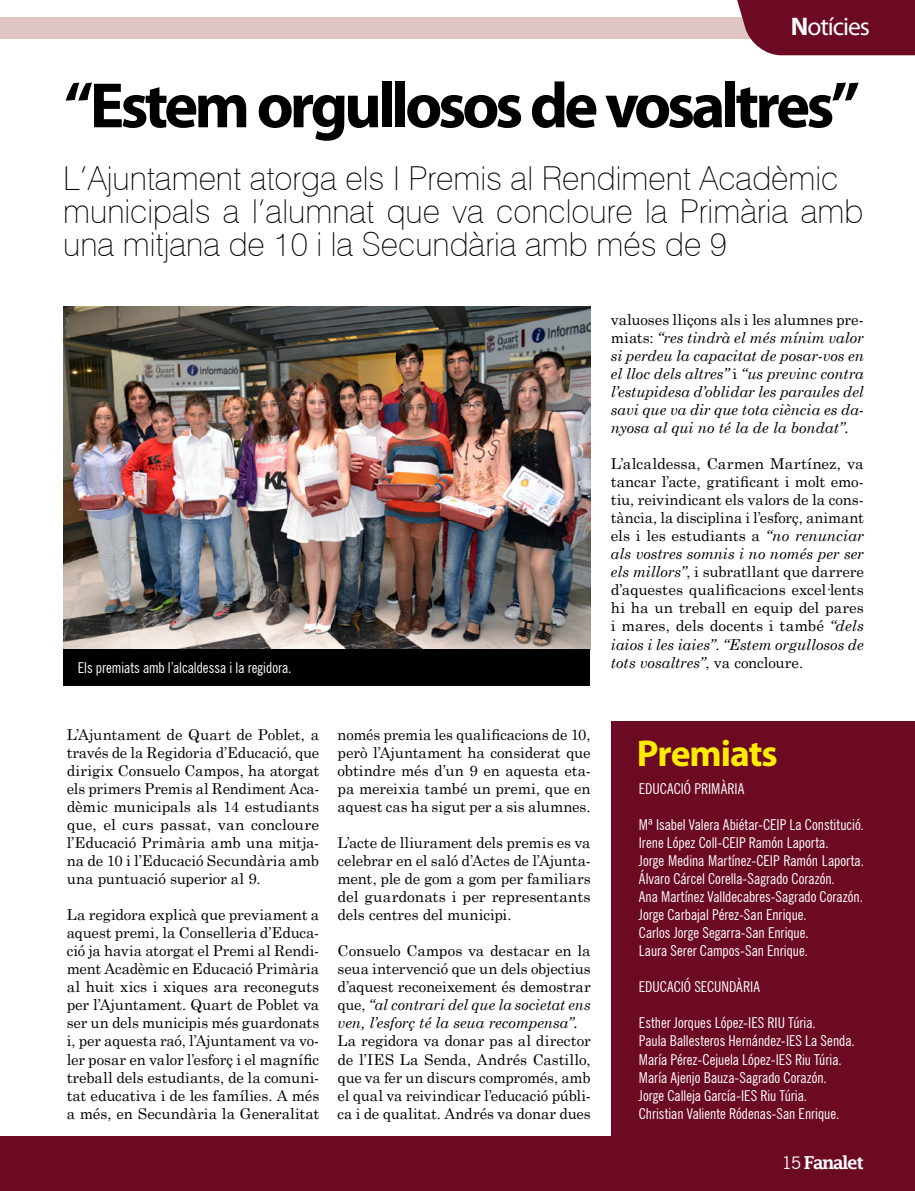
<style>
.page{position:relative;width:915px;height:1191px;background:#fff}
.page>*{position:absolute;margin:0;border:0;box-sizing:border-box;transform-origin:0 0}
.Titulo_Lucida{font:700 64.5px "Myriad Pro";letter-spacing:-.06em;color:#000}
.Titulo_Lucida-2{font:700 37.5px "Myriad Pro";letter-spacing:-.03em;color:#ffec00}
.subtitulo_Mayusc_New{font:100 33px/33px "Swiss 721 BT";color:#000}
.t1{font:25.5px "Myriad Pro";letter-spacing:-.04em;color:#fff}
.Folio__derecho{font:600 17.85px "Lucida Fax";letter-spacing:-.08em;color:#fff}
.Contenido{font:15px/18px "Century Schoolbook";letter-spacing:-.005em;color:#000;text-align:justify}
.t2{font:condensed 15px/18px "News Gothic BT";color:#fff}
.Contenido-2{font:italic 15px/18px "Century Schoolbook";color:#000;text-align:justify}
.s1{font-weight:700}
.s2{font-style:normal}
.s3{font-style:italic}
.s4{font-family:"News Gothic BT";font-weight:400;font-size:17.4px}
</style>
<div class="page">
<div style="left:611px;top:721px;width:303px;height:470px;background:#6c0a24"></div>
<div style="left:0;top:17px;width:914px;height:21px;background:#dec5c3"></div>
<svg style="left:734px;top:0;width:180px;height:55px;background:#761c33"></svg>
<div style="left:0;top:1136px;width:760px;height:55px;background:#6c0a24"></div>
<img style="left:64px;top:306px;width:526px;height:343px">
<div style="left:64px;top:649px;width:526px;height:36px;background:#000"></div>
<p class="t1" style="left:790px;top:10px;width:81px"><span class="s1">N</span>otícies</p>
<p class="Titulo_Lucida" style="left:64px;top:63px;width:797px">“Estem orgullosos de vosaltres”</p>
<p class="subtitulo_Mayusc_New" style="left:63px;top:161px;width:776px">L’Ajuntament atorga els I Premis al Rendiment Acadèmic</p>
<p class="subtitulo_Mayusc_New" style="left:63px;top:194px;width:801px">municipals a l’alumnat que va concloure la Primària amb una mitjana de 10 i la Secundària amb més de 9</p>
<p class="t2" style="left:78px;top:658px;width:215px">Els premiats amb l’alcaldessa i la regidora.</p>
<p class="Contenido-2" style="left:610px;top:310px;width:254px"><span class="s2">valuoses lliçons als i les alumnes pre&shy;miats:</span> “res tindrà el més mínim valor si perdeu la capacitat de posar-vos en el lloc dels altres” <span class="s2">i</span> “us previnc contra l’estupidesa d’oblidar les paraules del savi que va dir que tota ciència es da&shy;nyosa al qui no té la de la bondat”.</p>
<p class="Contenido" style="left:610px;top:453px;width:254px">L’alcaldessa, Carmen Martínez, va tancar l’acte, gratificant i molt emo&shy;tiu, reivindicant els valors de la cons&shy;tància, la disciplina i l’esforç, animant els i les estudiants a <span class="s3">“no renunciar als vostres somnis i no només per ser els millors”</span>, i subratllant que darrere d’aquestes qualificacions excel·lents hi ha un treball en equip del pares i mares, dels docents i també <span class="s3">“dels iaios i les iaies”</span>. <span class="s3">“Estem orgullosos de tots vosaltres”</span>, va concloure.</p>
<p class="Contenido" style="left:67px;top:724px;width:254px">L’Ajuntament de Quart de Poblet, a través de la Regidoria d’Educació, que dirigix Consuelo Campos, ha atorgat els primers Premis al Rendiment Aca&shy;dèmic municipals als 14 estudiants que, el curs passat, van concloure l’Educació Primària amb una mitja&shy;na de 10 i l’Educació Secundària amb una puntuació superior al 9.</p>
<p class="Contenido" style="left:67px;top:904px;width:254px">La regidora explicà que previament a aquest premi, la Conselleria d’Educa&shy;ció ja havia atorgat el Premi al Rendi&shy;ment Acadèmic en Educació Primària al huit xics i xiques ara reconeguts per l’Ajuntament. Quart de Poblet va ser un dels municipis més guardonats i, per aquesta raó, l’Ajuntament va vo&shy;ler posar en valor l’esforç i el magnífic treball dels estudiants, de la comuni&shy;tat educativa i de les famílies. A més a més, en Secundària la Generalitat</p>
<p class="Contenido" style="left:337px;top:724px;width:254px">només premia les qualificacions de 10, però l’Ajuntament ha considerat que obtindre més d’un 9 en aquesta eta&shy;pa mereixia també un premi, que en aquest cas ha sigut per a sis alumnes.</p>
<p class="Contenido" style="left:337px;top:832px;width:254px">L’acte de lliurament dels premis es va celebrar en el saló d’Actes de l’Ajunta&shy;ment, ple de gom a gom per familiars del guardonats i per representants dels centres del municipi.</p>
<p class="Contenido" style="left:337px;top:940px;width:254px">Consuelo Campos va destacar en la seua intervenció que un dels objectius d’aquest reconeixement és demostrar que, <span class="s3">“al contrari del que la societat ens ven, l’esforç té la seua recompensa”.</span></p>
<p class="Contenido" style="left:337px;top:1030px;width:254px">La regidora va donar pas al director de l’IES La Senda, Andrés Castillo, que va fer un discurs compromés, amb el qual va reivindicar l’educació públi&shy;ca i de qualitat. Andrés va donar dues</p>
<p class="Titulo_Lucida-2" style="left:636px;top:729px;width:142px">Premiats</p>
<p class="t2" style="left:638px;top:779px;width:107px">EDUCACIÓ PRIMÀRIA</p>
<p class="t2" style="left:638px;top:815px;width:226px">Mª Isabel Valera Abiétar-CEIP La Constitució.</p>
<p class="t2" style="left:638px;top:833px;width:191px">Irene López Coll-CEIP Ramón Laporta.</p>
<p class="t2" style="left:638px;top:851px;width:226px">Jorge Medina Martínez-CEIP Ramón Laporta.<br>Álvaro Cárcel Corella-Sagrado Corazón.</p>
<p class="t2" style="left:638px;top:887px;width:225px">Ana Martínez Valldecabres-Sagrado Corazón.</p>
<p class="t2" style="left:638px;top:905px;width:169px">Jorge Carbajal Pérez-San Enrique.</p>
<p class="t2" style="left:638px;top:923px;width:171px">Carlos Jorge Segarra-San Enrique.</p>
<p class="t2" style="left:638px;top:941px;width:170px">Laura Serer Campos-San Enrique.</p>
<p class="t2" style="left:638px;top:978px;width:122px">EDUCACIÓ SECUNDÀRIA</p>
<p class="t2" style="left:638px;top:1014px;width:178px">Esther Jorques López-IES RIU Túria.</p>
<p class="t2" style="left:638px;top:1032px;width:217px">Paula Ballesteros Hernández-IES La Senda.</p>
<p class="t2" style="left:638px;top:1050px;width:204px">María Pérez-Cejuela López-IES Riu Túria.</p>
<p class="t2" style="left:638px;top:1068px;width:189px">María Ajenjo Bauza-Sagrado Corazón.</p>
<p class="t2" style="left:638px;top:1086px;width:170px">Jorge Calleja García-IES Riu Túria.</p>
<p class="t2" style="left:638px;top:1104px;width:202px">Christian Valiente Ródenas-San Enrique.</p>
<p class="Folio__derecho" style="left:781px;top:1152px;width:84px"><span class="s4">15</span> Fanalet</p>
</div>
